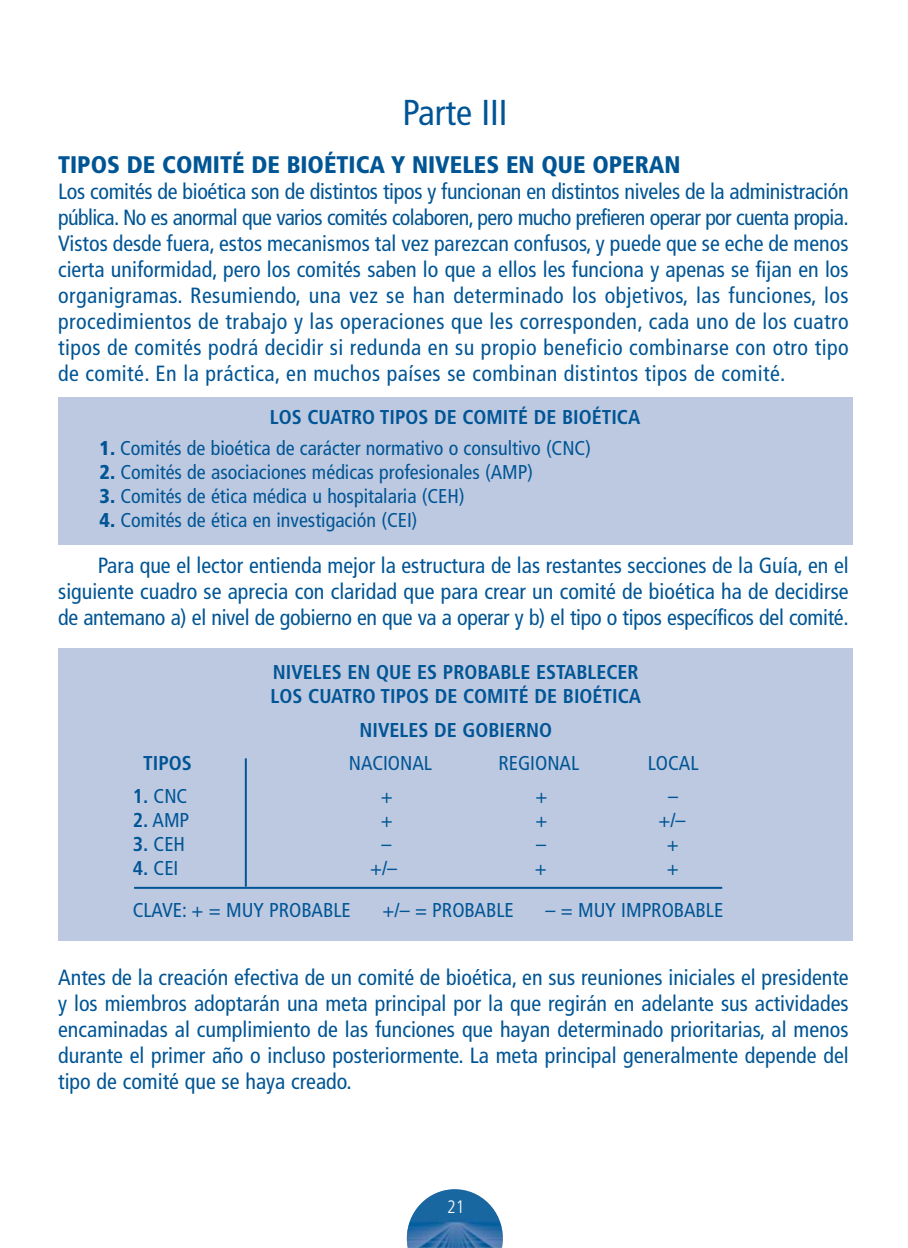
<style>
.page{position:relative;width:908px;height:1248px;background:#fff}
.page>*{position:absolute;margin:0;border:0;box-sizing:border-box;transform-origin:0 0}
.t1{font:condensed 36px "Frutiger";color:#005595}
.t2{font:900 condensed 24px "Frutiger";color:#005595}
.t3{font:condensed 22px/26px "Frutiger";color:#005595;text-align:justify}
.t4{font:condensed 20px "Frutiger";color:#005595}
.t5{font:700 condensed 20px/24px "Frutiger";color:#005595}
.t6{font:300 condensed 18px "Frutiger";color:#fff}
.s1{font-weight:900}
.s2{font-weight:700}
</style>
<div class="page">
<img style="left:406px;top:1189px;width:96px;height:58px">
<div style="left:58px;top:397px;width:794px;height:147px;background:#bdc9e1"></div>
<div style="left:58px;top:648px;width:794px;height:292px;background:#bdc9e1"></div>
<hr style="left:245px;top:758px;width:2px;height:128px;background:#005595">
<hr style="left:134px;top:886px;width:588px;height:2px;background:#005595">
<h1 class="t1" style="left:402px;top:98px;width:106px">Parte III</h1>
<p class="t2" style="left:58px;top:155px;width:623px">TIPOS DE COMITÉ DE BIOÉTICA Y NIVELES EN QUE OPERAN</p>
<p class="t3" style="left:58px;top:180px;width:791px">Los comités de bioética son de distintos tipos y funcionan en distintos niveles de la administración pública. No es anormal que varios comités colaboren, pero mucho prefieren operar por cuenta propia.<br>Vistos desde fuera, estos mecanismos tal vez parezcan confusos, y puede que se eche de menos cierta uniformidad, pero los comités saben lo que a ellos les funciona y apenas se fijan en los organigramas. Resumiendo, una vez se han determinado los objetivos, las funciones, los procedimientos de trabajo y las operaciones que les corresponden, cada uno de los cuatro tipos de comités podrá decidir si redunda en su propio beneficio combinarse con otro tipo de comité. En la práctica, en muchos países se combinan distintos tipos de comité.</p>
<p class="t5" style="left:270px;top:406px;width:372px">LOS CUATRO TIPOS DE COMITÉ DE BIOÉTICA</p>
<p class="t4" style="left:100px;top:440px;width:492px"><span class="s1">1.</span> Comités de bioética de carácter normativo o consultivo (CNC)</p>
<p class="t4" style="left:100px;top:464px;width:435px"><span class="s1">2.</span> Comités de asociaciones médicas profesionales (AMP)</p>
<p class="t4" style="left:100px;top:488px;width:366px"><span class="s1">3.</span> Comités de ética médica u hospitalaria (CEH)</p>
<p class="t4" style="left:100px;top:512px;width:319px"><span class="s1">4.</span> Comités de ética en investigación (CEI)</p>
<p class="t3" style="left:58px;top:554px;width:791px;text-indent:40px">Para que el lector entienda mejor la estructura de las restantes secciones de la Guía, en el siguiente cuadro se aprecia con claridad que para crear un comité de bioética ha de decidirse de antemano a) el nivel de gobierno en que va a operar y b) el tipo o tipos específicos del comité.</p>
<p class="t5" style="left:270px;top:662px;width:372px">NIVELES EN QUE ES PROBABLE ESTABLECER<br>LOS CUATRO TIPOS DE COMITÉ DE BIOÉTICA</p>
<p class="t5" style="left:359px;top:719px;width:194px">NIVELES DE GOBIERNO</p>
<p class="t5" style="left:143px;top:752px;width:50px">TIPOS</p>
<p class="t4" style="left:349px;top:755px;width:85px">NACIONAL</p>
<p class="t4" style="left:498px;top:755px;width:82px">REGIONAL</p>
<p class="t4" style="left:647px;top:755px;width:52px">LOCAL</p>
<p class="t4" style="left:133px;top:788px;width:56px"><span class="s2">1.</span> CNC</p>
<p class="t4" style="left:380px;top:788px;width:13px">+</p>
<p class="t4" style="left:535px;top:788px;width:13px">+</p>
<p class="t4" style="left:667px;top:788px;width:11px">–</p>
<p class="t4" style="left:133px;top:812px;width:58px"><span class="s2">2.</span> AMP</p>
<p class="t4" style="left:380px;top:812px;width:13px">+</p>
<p class="t4" style="left:535px;top:812px;width:14px">+</p>
<p class="t4" style="left:658px;top:812px;width:29px">+/–</p>
<p class="t4" style="left:133px;top:836px;width:54px"><span class="s2">3.</span> CEH</p>
<p class="t4" style="left:381px;top:836px;width:11px">–</p>
<p class="t4" style="left:536px;top:836px;width:11px">–</p>
<p class="t4" style="left:666px;top:836px;width:13px">+</p>
<p class="t4" style="left:133px;top:860px;width:47px"><span class="s2">4.</span> CEI</p>
<p class="t4" style="left:370px;top:860px;width:29px">+/–</p>
<p class="t4" style="left:534px;top:860px;width:13px">+</p>
<p class="t4" style="left:666px;top:860px;width:13px">+</p>
<p class="t4" style="left:133px;top:901px;width:219px">CLAVE: + = MUY PROBABLE</p>
<p class="t4" style="left:382px;top:901px;width:133px">+/– = PROBABLE</p>
<p class="t4" style="left:545px;top:901px;width:179px">– = MUY IMPROBABLE</p>
<p class="t3" style="left:58px;top:966px;width:791px">Antes de la creación efectiva de un comité de bioética, en sus reuniones iniciales el presidente y los miembros adoptarán una meta principal por la que regirán en adelante sus actividades encaminadas al cumplimiento de las funciones que hayan determinado prioritarias, al menos durante el primer año o incluso posteriormente. La meta principal generalmente depende del tipo de comité que se haya creado.</p>
<p class="t6" style="left:447px;top:1199px;width:19px">21</p>
</div>
